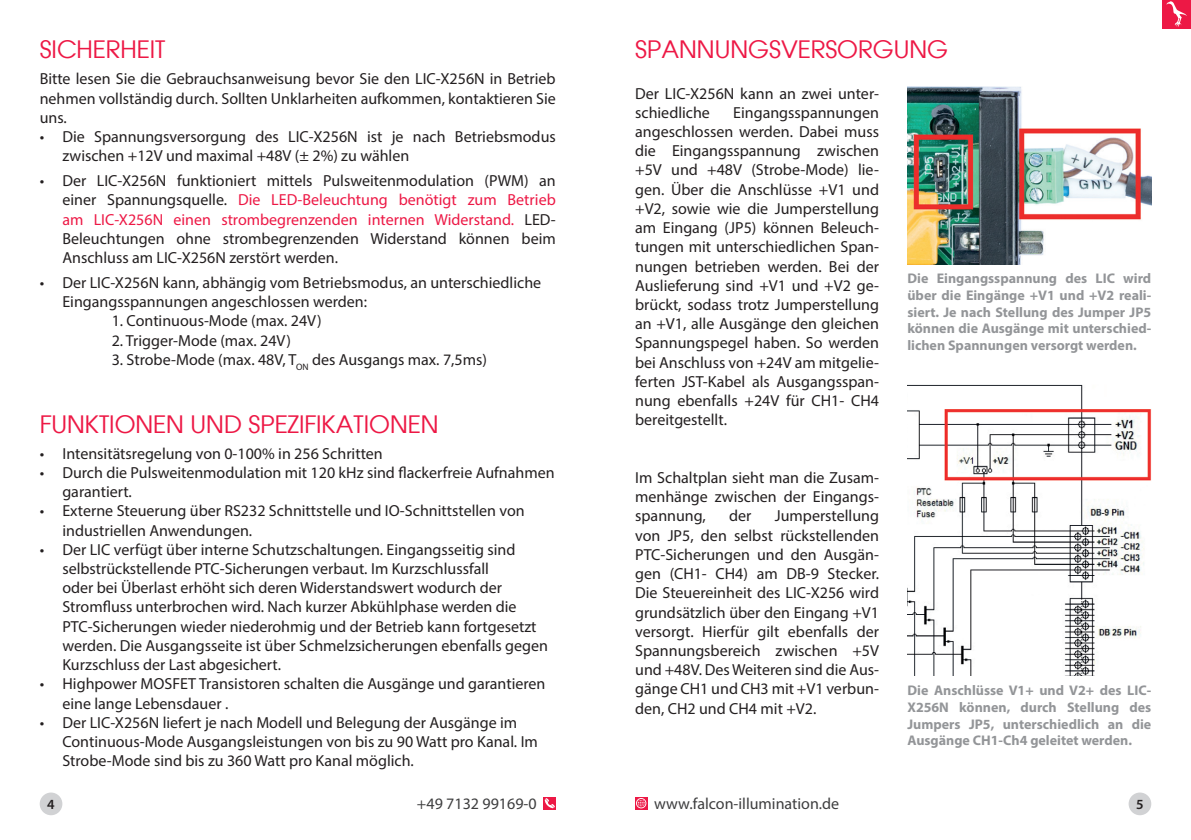
<style>
.page{position:relative;width:1191px;height:840px;background:#fff}
.page>*{position:absolute;margin:0;border:0;box-sizing:border-box;transform-origin:0 0}
.t1{font:24px "Atlanta";color:#ed1845}
.t2{font:16px/19.2px "Myriad Pro";color:#231f20}
.t3{font:16px "Myriad Pro";color:#3e3e3f}
.t4{font:700 14px/16.8px "Myriad Pro";color:#939598;text-align:justify}
.t5{font:600 14px "Myriad Pro";color:#231f20}
.s1{color:#ed1845}
</style>
<div class="page">
<img style="left:907px;top:86px;width:244px;height:179px">
<img style="left:907px;top:384px;width:244px;height:291px">
<div style="left:40px;top:792px;width:22px;height:22px;background:#d1d2d4;border-radius:50%"></div>
<div style="left:1128px;top:792px;width:23px;height:22px;background:#d1d2d4;border-radius:50%"></div>
<svg style="left:544px;top:797px;width:12px;height:11px"></svg>
<svg style="left:545px;top:797px;width:10px;height:10px"></svg>
<svg style="left:635px;top:797px;width:12px;height:11px"></svg>
<svg style="left:636px;top:797px;width:10px;height:11px"></svg>
<div style="left:1162px;top:0;width:29px;height:28px;background:#ed1845"></div>
<svg style="left:1166px;top:1px;width:21px;height:26px"></svg>
<h1 class="t1" style="left:40px;top:32px;width:127px">SICHERHEIT</h1>
<p class="t2" style="left:40px;top:69px;width:517px;text-align:justify">Bitte lesen Sie die Gebrauchsanweisung bevor Sie den LIC-X256N in Betrieb nehmen vollständig durch. Sollten Unklarheiten aufkommen, kontaktieren Sie uns.</p>
<p class="t2" style="left:62px;top:127px;width:495px;text-indent:-23px">• Die Spannungsversorgung des LIC-X256N ist je nach Betriebsmodus zwischen +12V und maximal +48V (± 2%) zu wählen</p>
<p class="t2" style="left:62px;top:171px;width:495px;text-align:justify;text-indent:-23px">• Der LIC-X256N funktioniert mittels Pulsweitenmodulation (PWM) an einer Spannungsquelle. <span class="s1">Die LED-Beleuchtung benötigt zum Betrieb am LIC-X256N einen strombegrenzenden internen Widerstand.</span> LED-Beleuchtungen ohne strombegrenzenden Widerstand können beim Anschluss am LIC-X256N zerstört werden.</p>
<p class="t2" style="left:62px;top:272px;width:480px;text-indent:-23px">• Der LIC-X256N kann, abhängig vom Betriebsmodus, an unterschiedliche<br>Eingangsspannungen angeschlossen werden:</p>
<p class="t2" style="left:112px;top:311px;width:211px">1. Continuous-Mode (max. 24V)</p>
<p class="t2" style="left:112px;top:330px;width:181px">2. Trigger-Mode (max. 24V)</p>
<p class="t2" style="left:112px;top:349px;width:377px">3. Strobe-Mode (max. 48V, T<sub>ON</sub> des Ausgangs max. 7,5ms)</p>
<h1 class="t1" style="left:40px;top:407px;width:400px">FUNKTIONEN UND SPEZIFIKATIONEN</h1>
<p class="t2" style="left:40px;top:443px;width:344px">• Intensitätsregelung von 0-100% in 256 Schritten</p>
<p class="t2" style="left:62px;top:462px;width:494px;text-indent:-23px">• Durch die Pulsweitenmodulation mit 120 kHz sind flackerfreie Aufnahmen garantiert.</p>
<p class="t2" style="left:62px;top:501px;width:464px;text-indent:-23px">• Externe Steuerung über RS232 Schnittstelle und IO-Schnittstellen von industriellen Anwendungen.</p>
<p class="t2" style="left:62px;top:539px;width:487px;text-indent:-23px">• Der LIC verfügt über interne Schutzschaltungen. Eingangsseitig sind selbstrückstellende PTC-Sicherungen verbaut. Im Kurzschlussfall<br>oder bei Überlast erhöht sich deren Widerstandswert wodurch der Stromfluss unterbrochen wird. Nach kurzer Abkühlphase werden die PTC-Sicherungen wieder niederohmig und der Betrieb kann fortgesetzt werden. Die Ausgangsseite ist über Schmelzsicherungen ebenfalls gegen Kurzschluss der Last abgesichert.</p>
<p class="t2" style="left:62px;top:673px;width:484px;text-indent:-23px">• Highpower MOSFET Transistoren schalten die Ausgänge und garantieren eine lange Lebensdauer .</p>
<p class="t2" style="left:62px;top:712px;width:477px;text-indent:-23px">• Der LIC-X256N liefert je nach Modell und Belegung der Ausgänge im<br>Continuous-Mode Ausgangsleistungen von bis zu 90 Watt pro Kanal. Im<br>Strobe-Mode sind bis zu 360 Watt pro Kanal möglich.</p>
<h1 class="t1" style="left:635px;top:32px;width:179px">SPANNUNGSVERSOR</h1>
<h1 class="t1" style="left:872px;top:32px;width:77px">GUNG</h1>
<p class="t2" style="left:635px;top:83px;width:245px">Der LIC-X256N kann an zwei unter&shy;schiedliche</p>
<p class="t2" style="left:635px;top:102px;width:245px;text-align:justify;text-indent:98px">Eingangsspannungen angeschlossen werden. Dabei muss die Eingangsspannung zwischen +5V und +48V (Strobe-Mode) lie&shy;gen. Über die Anschlüsse +V1 und +V2, sowie wie die Jumperstellung am Eingang (JP5) können Beleuch&shy;tungen mit unterschiedlichen Span&shy;nungen betrieben werden. Bei der Auslieferung sind +V1 und +V2 ge&shy;brückt, sodass trotz Jumperstellung an +V1, alle Ausgänge den gleichen Spannungspegel haben. So werden bei Anschluss von +24V am mitgelie&shy;ferten JST-Kabel als Ausgangsspan&shy;nung ebenfalls +24V für CH1- CH4 bereitgestellt.</p>
<p class="t2" style="left:635px;top:467px;width:245px;text-align:justify">Im Schaltplan sieht man die Zusam&shy;menhänge zwischen der Eingangs&shy;spannung,</p>
<p class="t2" style="left:635px;top:506px;width:245px;text-align:justify;text-indent:140px">Jumperstellung von JP5, den selbst rückstellenden PTC-Sicherungen und den Ausgän&shy;gen (CH1- CH4) am DB-9 Stecker.<br>Die Steuereinheit des LIC-X256 wird grundsätzlich über den Eingang +V1 versorgt. Hierfür gilt ebenfalls der Spannungsbereich zwischen +5V und +48V. Des Weiteren sind die Aus&shy;gänge CH1 und CH3 mit +V1 verbun&shy;den, CH2 und CH4 mit +V2.</p>
<p class="t2" style="left:729px;top:506px;width:24px">der</p>
<p class="t4" style="left:907px;top:269px;width:245px">Die Eingangsspannung des LIC wird über die Eingänge +V1 und +V2 reali&shy;siert. Je nach Stellung des Jumper JP5 können die Ausgänge mit unterschied&shy;lichen Spannungen versorgt werden.</p>
<p class="t4" style="left:907px;top:681px;width:245px">Die Anschlüsse V1+ und V2+ des LIC-X256N können, durch Stellung des Jumpers JP5, unterschiedlich an die Ausgänge CH1-Ch4 geleitet werden.</p>
<p class="t5" style="left:47px;top:795px;width:9px">4</p>
<p class="t3" style="left:417px;top:793px;width:121px">+49 7132 99169-0</p>
<p class="t3" style="left:654px;top:793px;width:186px">www.falcon-illumination.de</p>
<p class="t5" style="left:1136px;top:795px;width:9px">5</p>
</div>
